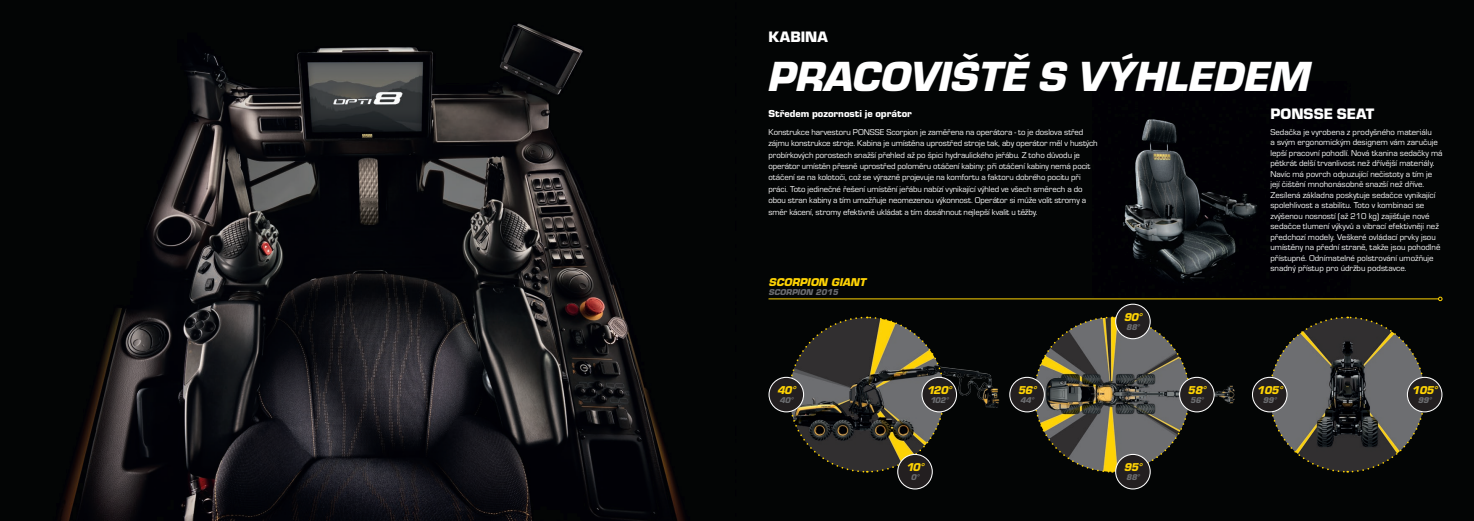
<style>
.page{position:relative;width:1474px;height:521px;background:#fff}
.page>*{position:absolute;margin:0;border:0;box-sizing:border-box;transform-origin:0 0}
.UUSI_VALK_OTSIKKO{font:italic 900 43.75px "Eurostile";color:#fff}
.UUSI_VALK_YLAOTSIKKO{font:900 15.75px "Eurostile";color:#fff}
.t1{font:italic 700 10.5px "Eurostile LT Std";letter-spacing:-.04em;color:#fed304}
.UUSI_VALK_ALAOTSIKKO{font:900 10.5px "Eurostile";color:#fff}
.t2{font:italic 700 10.5px "Eurostile LT Std";color:#fed304}
.UUSI_VALKOINEN_LEIPI{font:8.75px/10.5px "Eurostile";color:#fff}
.t3{font:italic 700 7.88px "Eurostile LT Std";color:#6c6d70}
.t4{font:italic 700 7.7px "Eurostile LT Std";letter-spacing:-.04em;color:#6c6d70}
</style>
<div class="page">
<div style="left:737px;top:0;width:736px;height:521px;background:#030505"></div>
<img style="left:1123px;top:119px;width:134px;height:164px">
<hr style="left:768px;top:298px;width:670px;height:1px;background:#fed304">
<svg style="left:1437px;top:297px;width:5px;height:4px"></svg>
<img style="left:0;top:0;width:737px;height:521px">
<img style="left:1025px;top:314px;width:235px;height:161px">
<svg style="left:1032px;top:316px;width:158px;height:157px"></svg>
<div style="left:1179px;top:377px;width:35px;height:35px;background:#231f20;border-radius:50%"></div>
<div style="left:1179px;top:377px;width:35px;height:35px;border:1px solid #fff;border-radius:50%"></div>
<div style="left:1009px;top:377px;width:35px;height:35px;background:#231f20;border-radius:50%"></div>
<div style="left:1009px;top:377px;width:35px;height:35px;border:1px solid #fff;border-radius:50%"></div>
<div style="left:1115px;top:454px;width:35px;height:35px;background:#231f20;border-radius:50%"></div>
<div style="left:1115px;top:454px;width:35px;height:35px;border:1px solid #fff;border-radius:50%"></div>
<div style="left:1115px;top:304px;width:35px;height:35px;background:#231f20;border-radius:50%"></div>
<div style="left:1115px;top:304px;width:35px;height:35px;border:1px solid #fff;border-radius:50%"></div>
<svg style="left:1268px;top:316px;width:158px;height:157px"></svg>
<div style="left:1407px;top:377px;width:34px;height:35px;background:#231f20;border-radius:50%"></div>
<div style="left:1406px;top:377px;width:36px;height:35px;border:1px solid #fff;border-radius:50%"></div>
<div style="left:1252px;top:377px;width:34px;height:35px;background:#231f20;border-radius:50%"></div>
<div style="left:1251px;top:377px;width:36px;height:35px;border:1px solid #fff;border-radius:50%"></div>
<img style="left:783px;top:367px;width:240px;height:110px">
<svg style="left:787px;top:316px;width:158px;height:157px"></svg>
<div style="left:897px;top:454px;width:35px;height:35px;background:#231f20;border-radius:50%"></div>
<div style="left:897px;top:454px;width:35px;height:35px;border:1px solid #fff;border-radius:50%"></div>
<div style="left:769px;top:377px;width:34px;height:35px;background:#231f20;border-radius:50%"></div>
<div style="left:768px;top:377px;width:36px;height:35px;border:1px solid #fff;border-radius:50%"></div>
<div style="left:922px;top:377px;width:34px;height:35px;background:#231f20;border-radius:50%"></div>
<div style="left:921px;top:377px;width:36px;height:35px;border:1px solid #fff;border-radius:50%"></div>
<p class="UUSI_VALK_YLAOTSIKKO" style="left:768px;top:25px;width:61px">KABINA</p>
<p class="UUSI_VALK_OTSIKKO" style="left:768px;top:45px;width:544px">PRACOVIŠTĚ S VÝHLEDEM</p>
<p class="UUSI_VALK_ALAOTSIKKO" style="left:768px;top:106px;width:145px">Středem pozornosti je oprátor</p>
<p class="UUSI_VALKOINEN_LEIPI" style="left:768px;top:126px;width:331px;line-height:11.4px">Konstrukce harvestoru PONSSE Scorpion je zaměřena na operátora - to je doslova střed zájmu konstrukce stroje. Kabina je umístěna uprostřed stroje tak, aby operátor měl v hustých probírkových porostech snažší přehled až po špici hydraulického jeřábu. Z toho důvodu je operátor umístěn přesně uprostřed poloměru otáčení kabiny: při otáčení kabiny nemá pocit otáčení se na kolotoči, což se výrazně projevuje na komfortu a faktoru dobrého pocitu při práci. Toto jedinečné řešení umístění jeřábu nabízí vynikající výhled ve všech směrech a do obou stran kabiny a tím umožňuje neomezenou výkonnost. Operátor si může volit stromy a směr kácení, stromy efektivně ukládat a tím dosáhnout nejlepší kvalit u těžby.</p>
<p class="UUSI_VALK_YLAOTSIKKO" style="left:1270px;top:102px;width:105px">PONSSE SEAT</p>
<p class="UUSI_VALKOINEN_LEIPI" style="left:1270px;top:126px;width:173px">Sedačka je vyrobena z prodyšného materiálu<br>a svým ergonomickým designem vám zaručuje lepší pracovní pohodlí. Nová tkanina sedačky má pětkrát delší trvanlivost než dřívější materiály.<br>Navíc má povrch odpuzující nečistoty a tím je její čištění mnohonásobně snazší než dříve.<br>Zesílená základna poskytuje sedačce vynikající spolehlivost a stabilitu. Toto v kombinaci se zvýšenou nosností (až 210 kg) zajišťuje nové sedačce tlumení výkyvů a vibrací efektivněji než předchozí modely. Veškeré ovládací prvky jsou umístěny na přední straně, takže jsou pohodlně přístupné. Odnímatelné polstrování umožňuje snadný přístup pro údržbu podstavce.</p>
<p class="t2" style="left:768px;top:276px;width:99px">SCORPION GIANT</p>
<p class="t3" style="left:768px;top:287px;width:71px">SCORPION 2015</p>
<p class="t1" style="left:777px;top:384px;width:20px">40°</p>
<p class="t4" style="left:779px;top:395px;width:15px">40°</p>
<p class="t1" style="left:926px;top:384px;width:26px">120°</p>
<p class="t4" style="left:930px;top:395px;width:20px">102°</p>
<p class="t1" style="left:906px;top:461px;width:19px">10°</p>
<p class="t4" style="left:910px;top:472px;width:10px">0°</p>
<p class="t1" style="left:1017px;top:384px;width:20px">56°</p>
<p class="t4" style="left:1020px;top:395px;width:15px">44°</p>
<p class="t1" style="left:1123px;top:311px;width:20px">90°</p>
<p class="t4" style="left:1126px;top:322px;width:15px">88°</p>
<p class="t1" style="left:1123px;top:461px;width:20px">95°</p>
<p class="t4" style="left:1126px;top:472px;width:15px">88°</p>
<p class="t1" style="left:1187px;top:384px;width:20px">58°</p>
<p class="t4" style="left:1190px;top:395px;width:15px">56°</p>
<p class="t1" style="left:1256px;top:384px;width:27px">105°</p>
<p class="t4" style="left:1262px;top:395px;width:15px">99°</p>
<p class="t1" style="left:1411px;top:384px;width:27px">105°</p>
<p class="t4" style="left:1417px;top:395px;width:15px">99°</p>
</div>
